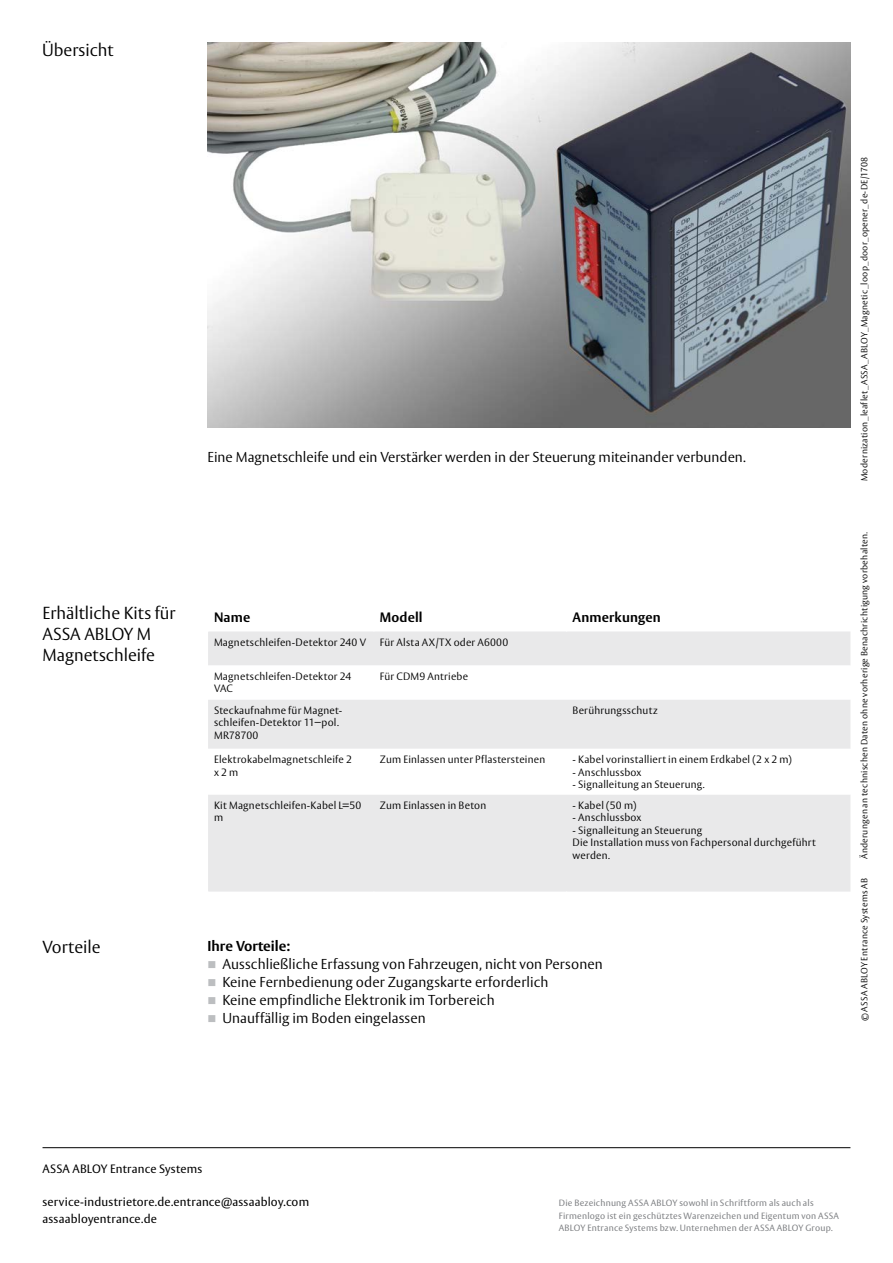
<style>
.page{position:relative;width:893px;height:1263px;background:#fff}
.page>*{position:absolute;margin:0;border:0;box-sizing:border-box;transform-origin:0 0}
.t1{font:300 17.25px/21px "ASSA Vesta";color:#000}
.t2{font:300 14.25px/18px "ASSA Vesta";letter-spacing:.005em;color:#000}
.t3{font:700 14.25px "ASSA Vesta";color:#000}
.t4{font:700 13.5px "ASSA Vesta";letter-spacing:.01em;color:#000}
.t5{font:12px/16.5px "ASSA Vesta";letter-spacing:.015em;color:#000}
.t6{font:300 10.5px/12.6px "ASSA Vesta";letter-spacing:.02em;color:#000}
.t7{font:300 9px "ASSA Vesta";letter-spacing:.025em;color:#000}
.t8{font:9px/12.8px "ASSA Vesta";letter-spacing:.025em;color:#808285}
</style>
<div class="page">
<hr style="left:43px;top:1147px;width:807px;height:1px;background:#000">
<img style="left:207px;top:43px;width:643px;height:384px">
<div style="left:208px;top:631px;width:642px;height:260px;background:#e9e9ea"></div>
<svg style="left:208px;top:665px;width:642px;height:129px"></svg>
<h1 class="t1" style="left:42px;top:40px;width:73px">Übersicht</h1>
<h2 class="t2" style="left:207px;top:448px;width:540px">Eine Magnetschleife und ein Verstärker werden in der Steuerung miteinander verbunden.</h2>
<h1 class="t1" style="left:43px;top:604px;width:134px">Erhältliche Kits für<br>ASSA ABLOY M<br>Magnetschleife</h1>
<p class="t4" style="left:214px;top:609px;width:38px">Name</p>
<p class="t4" style="left:380px;top:609px;width:44px">Modell</p>
<p class="t4" style="left:573px;top:609px;width:90px">Anmerkungen</p>
<p class="t6" style="left:214px;top:636px;width:153px">Magnetschleifen-Detektor 240 V</p>
<p class="t6" style="left:380px;top:636px;width:130px">Für Alsta AX/TX oder A6000</p>
<p class="t6" style="left:214px;top:670px;width:139px">Magnetschleifen-Detektor 24<br>VAC</p>
<p class="t6" style="left:380px;top:670px;width:90px">Für CDM9 Antriebe</p>
<p class="t6" style="left:214px;top:704px;width:130px">Steckaufnahme für Magnet&shy;schleifen-Detektor 11−pol.<br>MR78700</p>
<p class="t6" style="left:573px;top:704px;width:87px">Berührungsschutz</p>
<p class="t6" style="left:214px;top:753px;width:139px">Elektrokabelmagnetschleife 2 x 2 m</p>
<p class="t6" style="left:380px;top:753px;width:167px">Zum Einlassen unter Pflastersteinen</p>
<p class="t6" style="left:573px;top:753px;width:221px">- Kabel vorinstalliert in einem Erdkabel (2 x 2 m)</p>
<p class="t6" style="left:573px;top:766px;width:70px">- Anschlussbox</p>
<p class="t6" style="left:573px;top:779px;width:134px">- Signalleitung an Steuerung.</p>
<h1 class="t1" style="left:43px;top:938px;width:60px">Vorteile</h1>
<p class="t6" style="left:214px;top:799px;width:149px">Kit Magnetschleifen-Kabel L=50 m</p>
<p class="t6" style="left:380px;top:799px;width:108px">Zum Einlassen in Beton</p>
<p class="t6" style="left:573px;top:799px;width:65px">- Kabel (50 m)</p>
<p class="t6" style="left:573px;top:812px;width:70px">- Anschlussbox</p>
<p class="t6" style="left:573px;top:824px;width:245px">- Signalleitung an Steuerung<br>Die Installation muss von Fachpersonal durchgeführt werden.</p>
<h2 class="t3" style="left:207px;top:937px;width:84px">Ihre Vorteile:</h2>
<h2 class="t2" style="left:222px;top:956px;width:382px">Ausschließliche Erfassung von Fahrzeugen, nicht von Personen Keine Fernbedienung oder Zugangskarte erforderlich<br>Keine empfindliche Elektronik im Torbereich<br>Unauffällig im Boden eingelassen</h2>
<p class="t7" style="left:859px;top:481px;width:326px;rotate:-90deg">Modernization_leaflet_ASSA_ABLOY_Magnetic_loop_door_opener_de-DE/1708</p>
<p class="t7" style="left:859px;top:859px;width:329px;rotate:-90deg">Änderungen an technischen Daten ohne vorherige Benachrichtigung vorbehalten.</p>
<p class="t7" style="left:859px;top:1021px;width:145px;rotate:-90deg">© ASSA ABLOY Entrance Systems AB</p>
<p class="t5" style="left:43px;top:1161px;width:161px">ASSA ABLOY Entrance Systems</p>
<p class="t5" style="left:43px;top:1194px;width:268px">service-industrietore.de.entrance@assaabloy.com assaabloyentrance.de</p>
<p class="t8" style="left:559px;top:1197px;width:282px">Die Bezeichnung ASSA ABLOY sowohl in Schriftform als auch als<br>Firmenlogo ist ein geschütztes Warenzeichen und Eigentum von ASSA<br>ABLOY Entrance Systems bzw. Unternehmen der ASSA ABLOY Group.</p>
</div>
